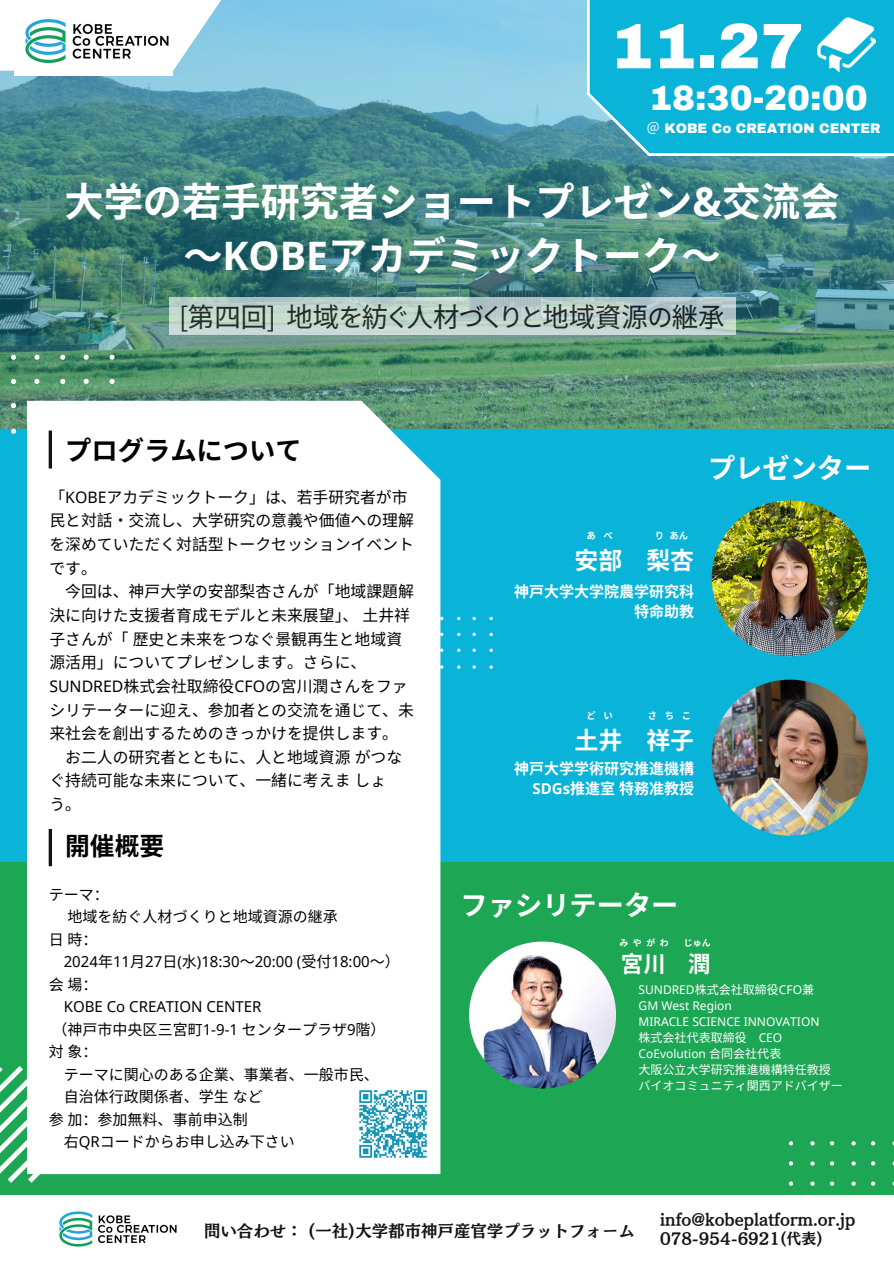
<style>
.page{position:relative;width:894px;height:1264px;background:#fff}
.page>*{position:absolute;margin:0;border:0;box-sizing:border-box;transform-origin:0 0}
.t1{font:900 64.35px "Archivo";color:#fff}
.t2{font:700 39.3px/54px "Noto Sans CJ Ksc";color:#fff;text-align:center}
.t3{font:900 34.5px "Archivo";color:#fff}
.t4{font:700 27.3px "Noto Sans CJ Ksc";color:#fff}
.t5{font:27px "Gen Seki Gothic TW R";letter-spacing:-.025em;color:#141414}
.t6{font:700 26.25px "Noto Sans CJ Ksc";color:#000}
.t7{font:700 24.75px "Noto Sans CJ Ksc";color:#000}
.t8{font:700 23.85px "Noto Sans CJ Ksc";color:#fff}
.t9{font:700 22.35px "Noto Sans CJ Ksc";color:#fff}
.t10{font:16.5px "Canva Mode Min B Std B";color:#141414}
.t11{font:15.9px/23.7px "Noto Sans CJ Ksc";color:#000}
.t12{font:15px "Noto Sans CJ Ksc";color:#000}
.t13{font:15px "Noto Sans";color:#000}
.t14{font:700 15px/20.2px "Noto Sans CJ Ksc";color:#fff;text-align:right}
.t15{font:15px "Canva Mode Min B Std B";color:#141414}
.t16{font:900 13.5px "Archivo";color:#fff}
.t17{font:12px "Noto Sans";color:#fff}
.t18{font:12px "Noto Sans CJ Ksc";color:#fff}
.t19{font:700 9.45px "Noto Sans CJ Ksc";letter-spacing:.68em;color:#fff}
.t20{font:700 8.85px "Noto Sans CJ Ksc";letter-spacing:.505em;color:#fff}
.s1{font-family:"Noto Sans CJ Ksc";font-weight:400}
.s2{font-family:"Noto Sans"}
.s3{font-family:"Noto Sans CJ Ksc"}
</style>
<div class="page">
<div style="left:0;top:0;width:893px;height:1263px;background:#0ab3d8"></div>
<img style="left:0;top:0;width:893px;height:429px">
<div style="left:0;top:861px;width:893px;height:334px;background:#1da654"></div>
<div style="left:27px;top:401px;width:413px;height:773px;background:#fff"></div>
<svg style="left:587px;top:0;width:306px;height:156px"></svg>
<img style="left:711px;top:500px;width:156px;height:156px;border-radius:50%">
<img style="left:711px;top:679px;width:156px;height:156px;border-radius:50%">
<svg style="left:0;top:355px;width:115px;height:78px;background:#8ab49c"></svg>
<hr style="left:49px;top:430px;width:3px;height:38px;background:#141414">
<svg style="left:788px;top:1141px;width:105px;height:45px"></svg>
<svg style="left:375px;top:617px;width:117px;height:51px"></svg>
<svg style="left:0;top:1065px;width:64px;height:118px"></svg>
<img style="left:469px;top:941px;width:147px;height:147px;border-radius:50%">
<hr style="left:49px;top:829px;width:3px;height:37px;background:#141414">
<div style="left:0;top:1195px;width:893px;height:68px;background:#fff"></div>
<img style="left:817px;top:16px;width:57px;height:58px">
<div style="left:169px;top:297px;width:566px;height:38px;background:#fff;opacity:.78"></div>
<img style="left:59px;top:1211px;width:118px;height:36px">
<svg style="left:0;top:0;width:226px;height:71px;background:#d5ecf5"></svg>
<img style="left:14px;top:7px;width:159px;height:68px">
<img style="left:352px;top:1083px;width:81px;height:81px">
<p class="t1" style="left:610px;top:12px;width:195px">11.27</p>
<p class="t3" style="left:649px;top:80px;width:220px">18:30-20:00</p>
<p class="t16" style="left:646px;top:121px;width:235px"><span class="s1">＠</span> KOBE Co CREATION CENTER</p>
<p class="t2" style="left:64px;top:173px;width:776px">大学の若手研究者ショートプレゼン<span class="s2">&amp;</span>交流会～<span class="s2">KOBE</span>アカデミックトーク～</p>
<h3 class="t5" style="left:179px;top:303px;width:547px">[第四回] 地域を紡ぐ人材づくりと地域資源の継承</h3>
<h2 class="t6" style="left:65px;top:429px;width:238px">プログラムについて</h2>
<h5 class="t11" style="left:49px;top:484px;width:366px">「<span class="s2">KOBE</span>アカデミックトーク」は、若⼿研究者が市⺠と対話・交流し、⼤学研究の意義や価値への理解を深めていただく対話型トークセッションイベントです。</h5>
<p class="t11" style="left:49px;top:579px;width:366px;text-indent:16px">今回は、神戸⼤学の安部梨杏さんが「地域課題解決に向けた⽀援者育成モデルと未来展望」、 ⼟井祥⼦さんが「歴史と未来をつなぐ景観再⽣と地域資源活⽤」についてプレゼンします。さらに、<br><span class="s2">SUNDRED</span>株式会社取締役<span class="s2">CFO</span>の宮川潤さんをファシリテーターに迎え、参加者との交流を通じて、未来社会を創出するためのきっかけを提供します。</p>
<h4 class="t11" style="left:49px;top:744px;width:354px;text-indent:16px">お⼆⼈の研究者とともに、⼈と地域資源がつなぐ持続可能な未来について、⼀緒に考えましょう。</h4>
<p class="t7" style="left:65px;top:826px;width:101px">開催概要</p>
<p class="t12" style="left:49px;top:882px;width:61px">テーマ：</p>
<p class="t12" style="left:68px;top:904px;width:271px">地域を紡ぐ人材づくりと地域資源の継承</p>
<p class="t12" style="left:49px;top:927px;width:50px">日 時：</p>
<h4 class="t13" style="left:64px;top:951px;width:337px">2024<span class="s3">年</span>11<span class="s3">月</span> 27<span class="s3">日</span> (<span class="s3">水</span>)18:30<span class="s3">～</span>20:00 (<span class="s3">受付</span>18:00<span class="s3">～）</span></h4>
<p class="t12" style="left:49px;top:972px;width:50px">会場：</p>
<p class="t13" style="left:64px;top:996px;width:199px">KOBE Co CREATION CENTER</p>
<p class="t12" style="left:53px;top:1017px;width:334px">（神戸市中央区三宮町<span class="s2">1-9-1</span> センタープラザ<span class="s2">9</span>階）</p>
<p class="t12" style="left:49px;top:1039px;width:50px">対象：</p>
<p class="t12" style="left:64px;top:1062px;width:316px">テーマに関心のある企業、事業者、一般市民、</p>
<p class="t12" style="left:64px;top:1084px;width:200px">自治体行政関係者、学生など</p>
<p class="t12" style="left:49px;top:1107px;width:200px">参加：参加無料、事前申込制</p>
<p class="t12" style="left:64px;top:1129px;width:232px">右<span class="s2">QR</span>コードからお申し込み下さい</p>
<p class="t4" style="left:707px;top:446px;width:165px">プレゼンター</p>
<p class="t19" style="left:586px;top:528px;width:28px">あ べ</p>
<p class="t19" style="left:654px;top:528px;width:35px">りあん</p>
<p class="t8" style="left:574px;top:541px;width:121px">安部 梨杏</p>
<p class="t14" style="left:514px;top:580px;width:181px">神戸大学大学院農学研究科特命助教</p>
<p class="t19" style="left:586px;top:707px;width:28px">ど い</p>
<p class="t19" style="left:647px;top:707px;width:45px">さちこ</p>
<p class="t8" style="left:574px;top:720px;width:119px">土井 祥子</p>
<p class="t14" style="left:514px;top:757px;width:181px">神戸大学学術研究推進機構<br><span class="s2">SDGs</span>推進室特務准教授</p>
<p class="t4" style="left:460px;top:883px;width:219px">ファシリテーター</p>
<h4 class="t9" style="left:620px;top:946px;width:91px">宮川 潤</h4>
<p class="t17" style="left:638px;top:981px;width:177px">SUNDRED<span class="s3">株式会社取締役</span>CFO<span class="s3">兼</span></p>
<p class="t17" style="left:638px;top:997px;width:95px">GM West Region</p>
<p class="t17" style="left:638px;top:1013px;width:182px">MIRACLE SCIENCE INNOVATION</p>
<p class="t18" style="left:638px;top:1028px;width:145px">株式会社代表取締役 <span class="s2">CEO</span></p>
<p class="t17" style="left:638px;top:1045px;width:144px">CoEvolution <span class="s3">合同会社代表</span></p>
<p class="t18" style="left:638px;top:1060px;width:194px">大阪公立大学研究推進機構特任教授</p>
<p class="t18" style="left:638px;top:1076px;width:206px">バイオコミュニティ関西アドバイザー</p>
<p class="t20" style="left:619px;top:935px;width:51px">みやがわ</p>
<p class="t20" style="left:683px;top:935px;width:28px">じゅん</p>
<h4 class="t10" style="left:204px;top:1222px;width:432px">問い合わせ： (⼀社)⼤学都市神⼾産官学プラットフォーム</h4>
<p class="t15" style="left:660px;top:1211px;width:197px">info@kobeplatform.or.jp</p>
<p class="t15" style="left:660px;top:1230px;width:164px">078-954-6921(代表)</p>
</div>
